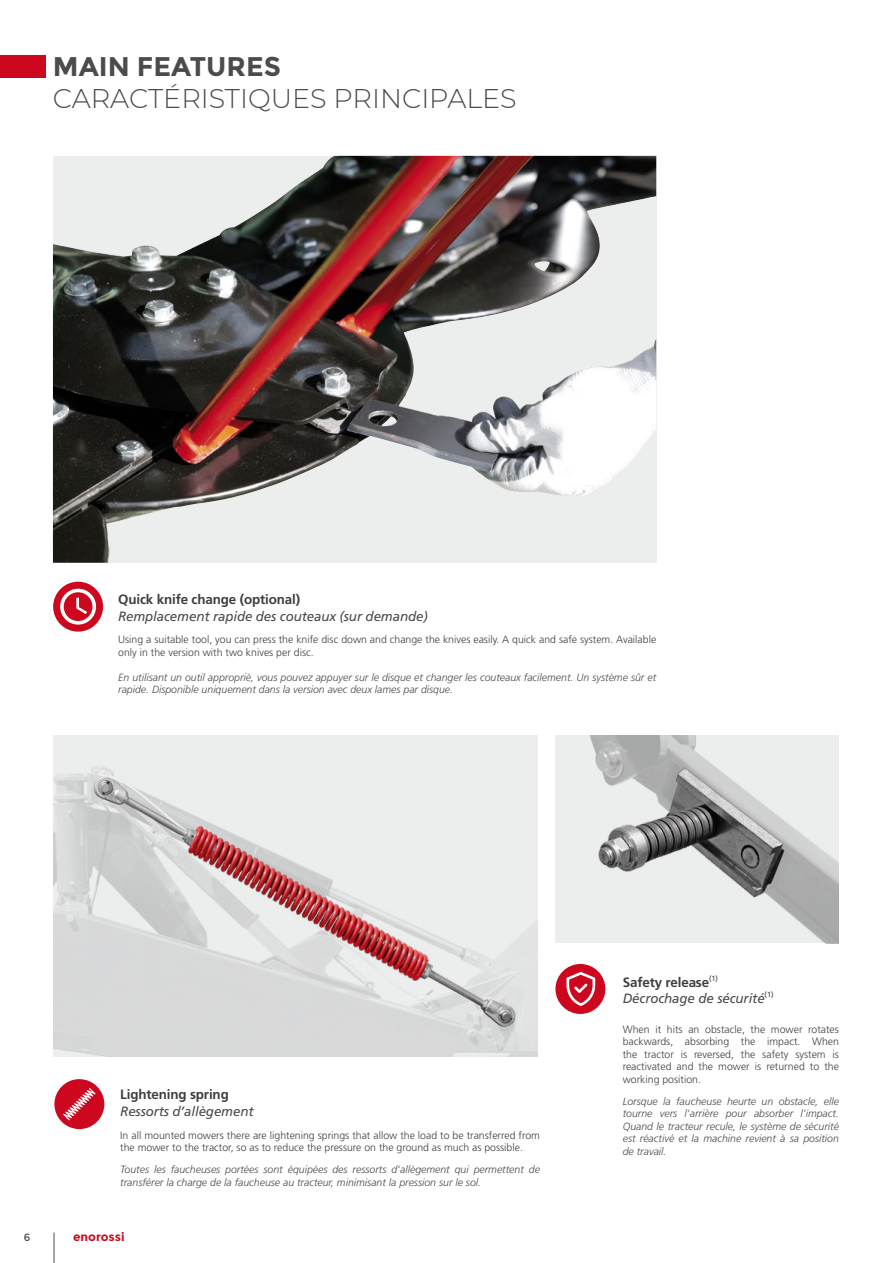
<style>
.page{position:relative;width:893px;height:1263px;background:#fff}
.page>*{position:absolute;margin:0;border:0;box-sizing:border-box;transform-origin:0 0}
.t1{font:300 27px "Montserrat";color:#4b4b4d}
.t2{font:700 27px "Montserrat";color:#4b4b4d}
.t3{font:italic 13.5px/16.2px "Frutiger LT Std";letter-spacing:-.01em;color:#4b4b4d}
.t4{font:700 13.5px "Frutiger LT Std";letter-spacing:-.01em;color:#3e3d40}
.t5{font:700 12px "Montserrat";color:#cd071e}
.t6{font:italic 300 10.5px/12.6px "Frutiger LT Std";color:#4b4b4d}
.t7{font:300 10.5px/12.6px "Frutiger LT Std";color:#3e3d40}
.t8{font:10.5px "Montserrat";color:#4b4b4d}
.s1{font-weight:700;font-style:normal;color:#3e3d40}
</style>
<div class="page">
<hr style="left:54px;top:1232px;width:1px;height:31px;background:#4b4b4d">
<div style="left:0;top:55px;width:45px;height:22px;background:#cd071e"></div>
<div style="left:53px;top:582px;width:50px;height:50px;background:#cd071e;border-radius:50%"></div>
<svg style="left:60px;top:589px;width:36px;height:36px"></svg>
<img style="left:53px;top:156px;width:603px;height:407px">
<div style="left:54px;top:1079px;width:50px;height:50px;background:#cd071e;border-radius:50%"></div>
<svg style="left:63px;top:1088px;width:33px;height:32px"></svg>
<div style="left:555px;top:964px;width:50px;height:50px;background:#cd071e;border-radius:50%"></div>
<svg style="left:566px;top:972px;width:29px;height:34px"></svg>
<img style="left:555px;top:736px;width:284px;height:207px">
<img style="left:54px;top:736px;width:484px;height:321px">
<h1 class="t2" style="left:53px;top:50px;width:230px">MAIN FEATURES</h1>
<h1 class="t1" style="left:53px;top:80px;width:465px">CARACTÉRISTIQUES PRINCIPALES</h1>
<p class="t4" style="left:118px;top:592px;width:183px">Quick knife change (optional)</p>
<p class="t3" style="left:118px;top:608px;width:311px">Remplacement rapide des couteaux (sur demande)</p>
<p class="t7" style="left:118px;top:633px;width:540px">Using a suitable tool, you can press the knife disc down and change the knives easily. A quick and safe system. Available only in the version with two knives per disc.</p>
<p class="t6" style="left:118px;top:671px;width:539px">En utilisant un outil approprié, vous pouvez appuyer sur le disque et changer les couteaux facilement. Un système sûr et rapide. Disponible uniquement dans la version avec deux lames par disque.</p>
<p class="t4" style="left:120px;top:1087px;width:110px">Lightening spring</p>
<p class="t3" style="left:120px;top:1103px;width:135px">Ressorts d’allègement</p>
<p class="t7" style="left:120px;top:1129px;width:421px">In all mounted mowers there are lightening springs that allow the load to be transferred from the mower to the tractor, so as to reduce the pressure on the ground as much as possible.</p>
<p class="t6" style="left:120px;top:1163px;width:421px">Toutes les faucheuses portées sont équipées des ressorts d’allègement qui permettent de transférer la charge de la faucheuse au tracteur, minimisant la pression sur le sol.</p>
<p class="t8" style="left:24px;top:1231px;width:8px">6</p>
<p class="t5" style="left:73px;top:1229px;width:53px">enorossi</p>
<p class="t3" style="left:623px;top:974px;width:152px"><span class="s1">Safety release</span><sup>(1)<br></sup>Décrochage de sécurité<sup>(1)</sup></p>
<p class="t7" style="left:623px;top:1023px;width:218px;text-align:justify">When it hits an obstacle, the mower rotates backwards, absorbing the impact. When the tractor is reversed, the safety system is reactivated and the mower is returned to the working position.</p>
<p class="t6" style="left:623px;top:1095px;width:218px;text-align:justify">Lorsque la faucheuse heurte un obstacle, elle tourne vers l’arrière pour absorber l’impact.<br>Quand le tracteur recule, le système de sécurité est réactivé et la machine revient à sa position de travail.</p>
</div>
